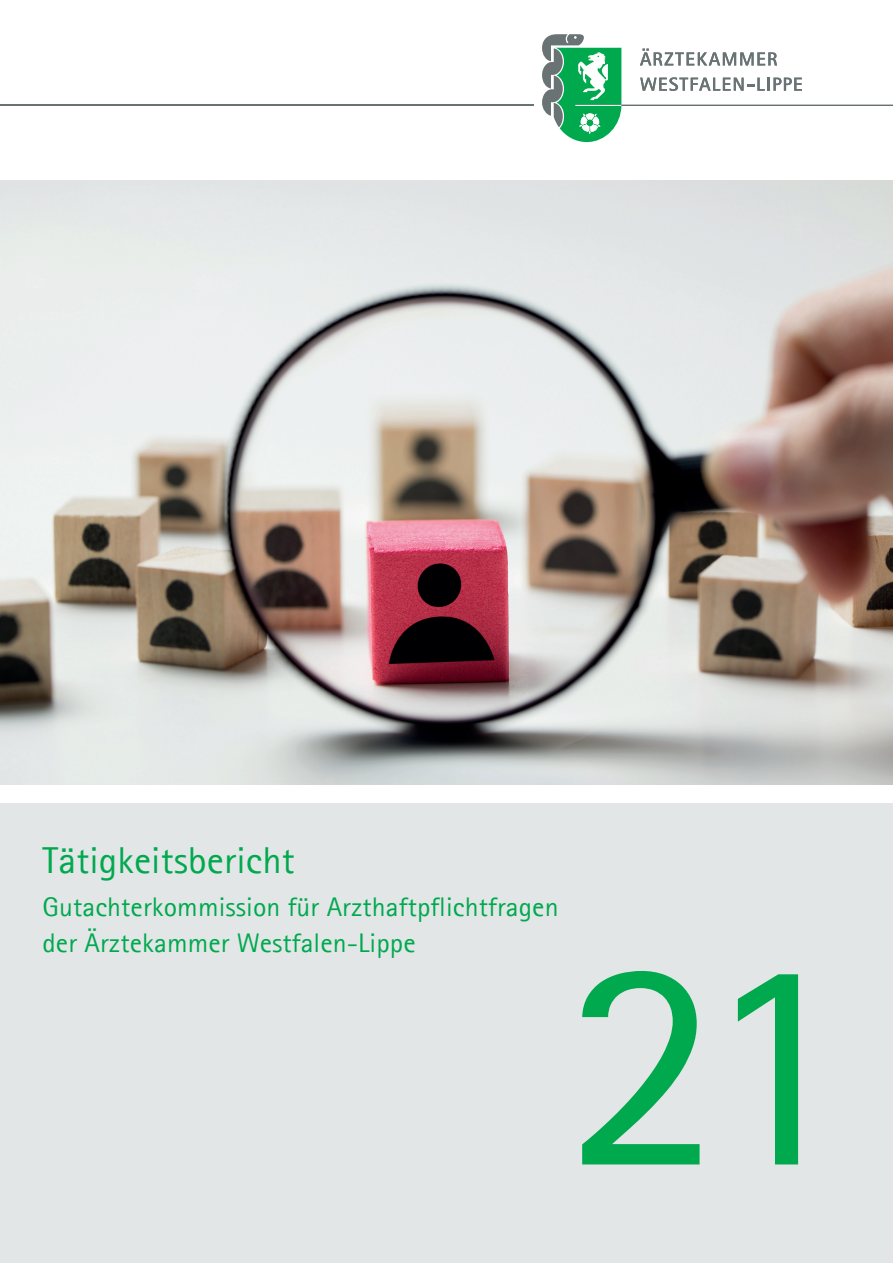
<style>
.page{position:relative;width:893px;height:1263px;background:#fff}
.page>*{position:absolute;margin:0;border:0;box-sizing:border-box;transform-origin:0 0}
.t1{font:300px "Agfa Rotis Sans Serif";color:#00a94e}
.t2{font:37.5px "Agfa Rotis Sans Serif";letter-spacing:.005em;color:#00a94e}
.t3{font:27px/36px "Agfa Rotis Sans Serif";letter-spacing:.005em;color:#00a94e}
</style>
<div class="page">
<div style="left:0;top:804px;width:893px;height:459px;background:#e3e6e7"></div>
<hr style="left:0;top:105px;width:534px;height:1px;background:#697374">
<svg style="left:542px;top:34px;width:351px;height:108px"></svg>
<img style="left:0;top:181px;width:893px;height:603px">
<h2 class="t2" style="left:43px;top:838px;width:254px">Tätigkeitsbericht</h2>
<p class="t3" style="left:43px;top:889px;width:518px">Gutachterkommission für Arzthaftpflichtfragen der Ärztekammer Westfalen-Lippe</p>
<h1 class="t1" style="left:565px;top:886px;width:290px">21</h1>
</div>
